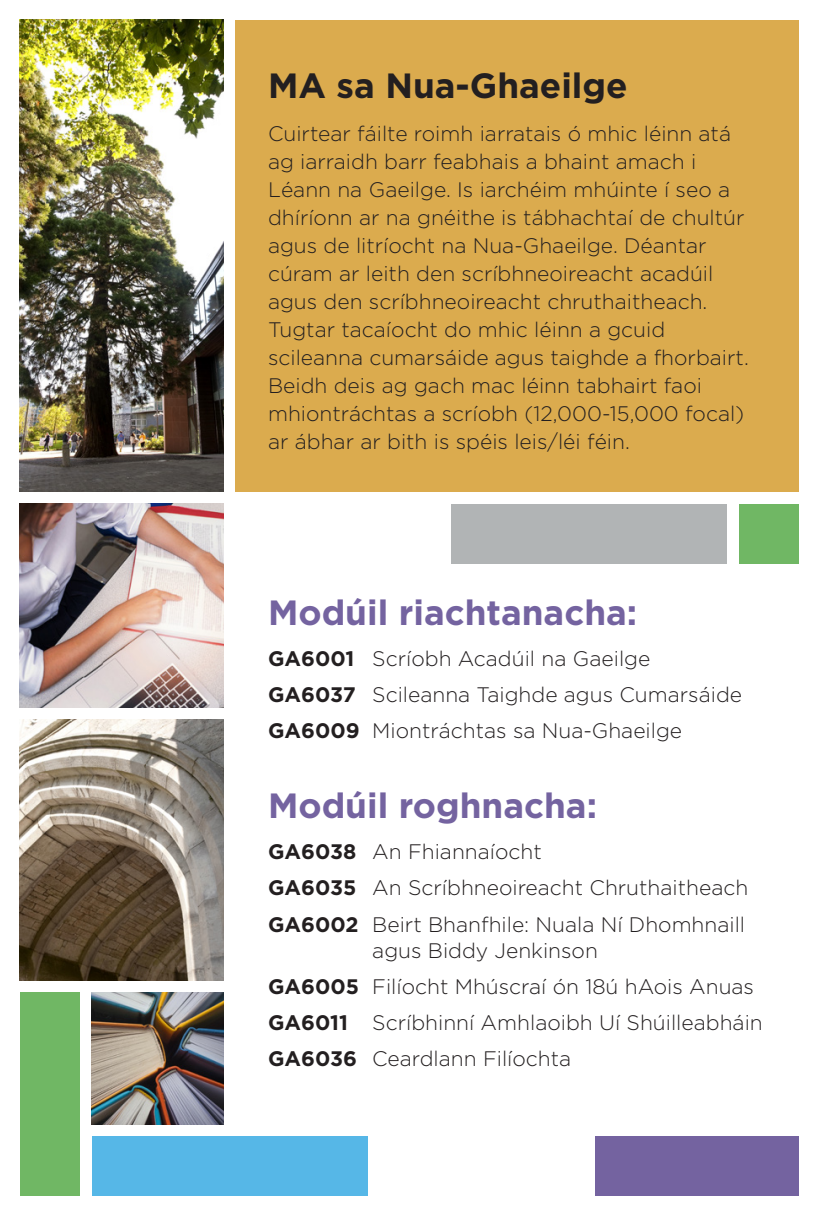
<style>
.page{position:relative;width:819px;height:1216px;background:#fff}
.page>*{position:absolute;margin:0;border:0;box-sizing:border-box;transform-origin:0 0}
.t1{font:700 35px "Gotham";color:#7463a0}
.t2{font:700 35px "Gotham";color:#231f20}
.t3{font:300 21px/28px "Gotham";color:#231f20}
.s1{font-weight:700}
</style>
<div class="page">
<div style="left:595px;top:1136px;width:204px;height:60px;background:#7463a0"></div>
<div style="left:451px;top:504px;width:276px;height:59px;background:#b1b4b5"></div>
<div style="left:92px;top:1136px;width:275px;height:60px;background:#56b7e7"></div>
<div style="left:236px;top:20px;width:563px;height:471px;background:#dbab4e"></div>
<img style="left:20px;top:20px;width:203px;height:471px">
<img style="left:20px;top:719px;width:203px;height:261px">
<img style="left:20px;top:504px;width:203px;height:203px">
<div style="left:20px;top:992px;width:59px;height:204px;background:#70b764"></div>
<div style="left:739px;top:504px;width:60px;height:59px;background:#70b764"></div>
<img style="left:92px;top:992px;width:131px;height:132px">
<h1 class="t2" style="left:268px;top:66px;width:361px">MA sa Nua-Ghaeilge</h1>
<p class="t3" style="left:268px;top:120px;width:482px">Cuirtear fáilte roimh iarratais ó mhic léinn atá ag iarraidh barr feabhais a bhaint amach i Léann na Gaeilge. Is iarchéim mhúinte í seo a dhíríonn ar na gnéithe is tábhachtaí de chultúr agus de litríocht na Nua-Ghaeilge. Déantar cúram ar leith den scríbhneoireacht acadúil agus den scríbhneoireacht chruthaitheach.<br>Tugtar tacaíocht do mhic léinn a gcuid scileanna cumarsáide agus taighde a fhorbairt.<br>Beidh deis ag gach mac léinn tabhairt faoi mhiontráchtas a scríobh (12,000-15,000 focal) ar ábhar ar bith is spéis leis/léi féin.</p>
<h1 class="t1" style="left:268px;top:592px;width:371px">Modúil riachtanacha:</h1>
<p class="t3" style="left:268px;top:640px;width:475px;line-height:36.2px"><span class="s1">GA6001</span> Scríobh Acadúil na Gaeilge<br><span class="s1">GA6037</span> Scileanna Taighde agus Cumarsáide<br><span class="s1">GA6009</span> Miontráchtas sa Nua-Ghaeilge</p>
<h1 class="t1" style="left:268px;top:785px;width:330px">Modúil roghnacha:</h1>
<p class="t3" style="left:268px;top:833px;width:481px;line-height:36.2px"><span class="s1">GA6038</span> An Fhiannaíocht<br><span class="s1">GA6035</span> An Scríbhneoireacht Chruthaitheach<br><span class="s1">GA6002</span> Beirt Bhanfhile: Nuala Ní Dhomhnaill</p>
<p class="t3" style="left:268px;top:932px;width:496px;line-height:36.2px;text-indent:104px">agus Biddy Jenkinson<br><span class="s1">GA6005</span> Filíocht Mhúscraí ón 18ú hAois Anuas <span class="s1">GA6011</span> Scríbhinní Amhlaoibh Uí Shúilleabháin <span class="s1">GA6036</span> Ceardlann Filíochta</p>
</div>
